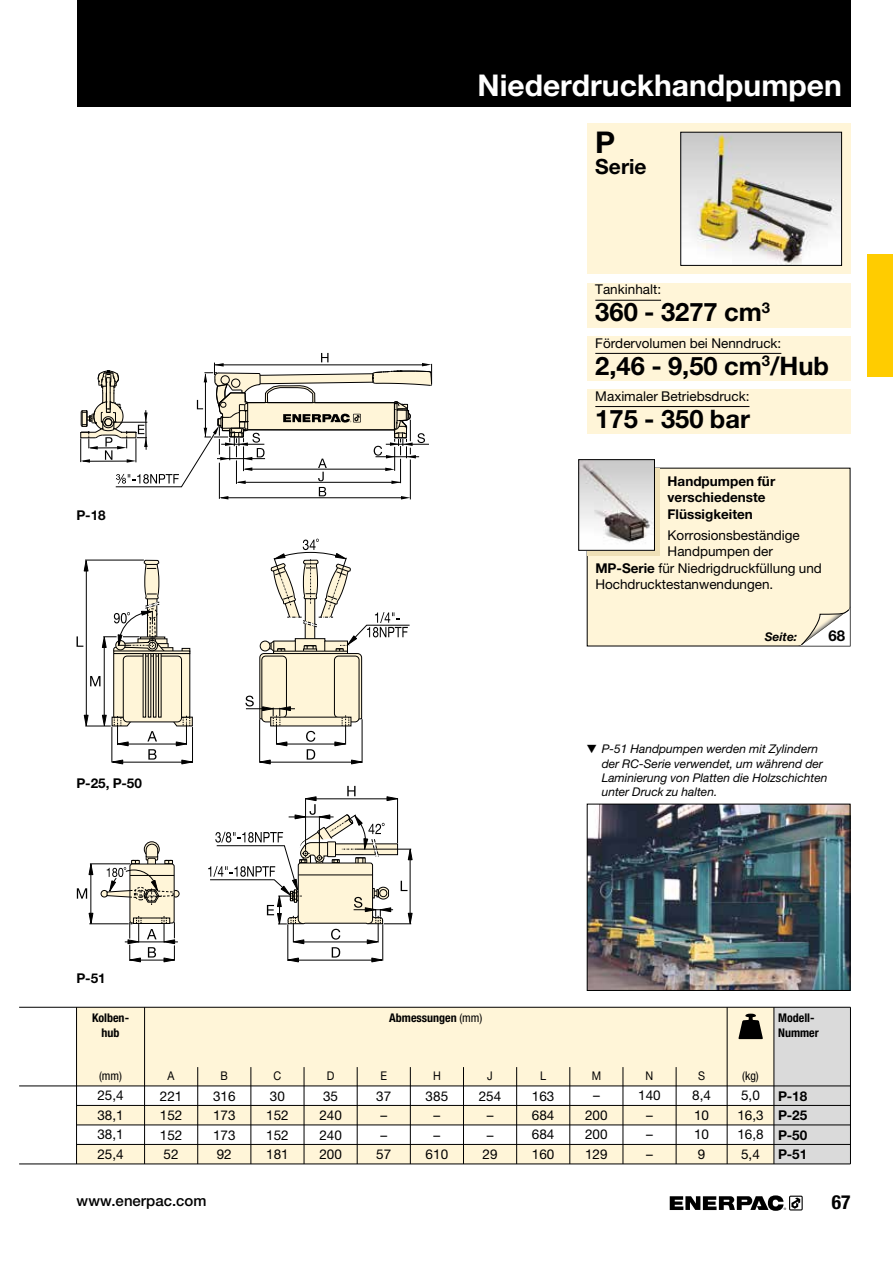
<style>
.page{position:relative;width:893px;height:1263px;background:#fff}
.page>*{position:absolute;margin:0;border:0;box-sizing:border-box;transform-origin:0 0}
.t1{font:700 30px "Helvetica Neue LTW1 G";color:#fff}
.t2{font:700 30px "Helvetica Neue LTW1 G";color:#000}
.t3{font:700 25.5px "Helvetica Neue LTW1 G";color:#000}
.t4{font:700 21px "Helvetica Neue LTW1 G";color:#000}
.t5{font:700 condensed 19.5px "Helvetica Neue LTW1 G";color:#000}
.t6{font:500 15px "Helvetica Neue LTW1 G";color:#000}
.t7{font:700 15px "Helvetica Neue LTW1 G";color:#000}
.t8{font:13.5px/19.5px "Helvetica Neue LTW1 G";color:#000;text-align:center}
.t9{font:700 13.5px/19.5px "Helvetica Neue LTW1 G";color:#000;text-align:justify}
.t10{font:italic 12px/14.2px "Helvetica Neue LTW1 G";color:#000}
.t11{font:700 condensed 12px/14.4px "Helvetica Neue LTW1 G";color:#000}
.t12{font:12px "Helvetica Neue LTW1 G";color:#000;scale:.9 1}
.t13{font:condensed 12px "Helvetica Neue LTW1 G";color:#000}
.t14{font:italic 700 12px "Helvetica Neue LTW1 G";color:#000}
.s1{font-weight:700}
.s2{font-weight:400}
</style>
<div class="page">
<div style="left:77px;top:0;width:773px;height:106px;background:#000"></div>
<svg style="left:670px;top:1195px;width:133px;height:16px"></svg>
<div style="left:867px;top:254px;width:26px;height:122px;background:#fc0"></div>
<div style="left:587px;top:123px;width:263px;height:151px;background:#fff5d8"></div>
<div style="left:587px;top:283px;width:263px;height:44px;background:#fff5d8"></div>
<img style="left:682px;top:134px;width:158px;height:130px">
<div style="left:680px;top:132px;width:162px;height:134px;border:1px solid #000"></div>
<div style="left:587px;top:336px;width:263px;height:45px;background:#fff5d8"></div>
<div style="left:587px;top:389px;width:263px;height:45px;background:#fff5d8"></div>
<div style="left:77px;top:1007px;width:713px;height:79px;background:#fff5d8"></div>
<div style="left:77px;top:1105px;width:697px;height:20px;background:#fff5d8"></div>
<div style="left:77px;top:1144px;width:697px;height:20px;background:#fff5d8"></div>
<div style="left:774px;top:1007px;width:76px;height:157px;background:#dadada"></div>
<hr style="left:19px;top:1007px;width:831px;height:1px;background:#000">
<hr style="left:77px;top:1105px;width:773px;height:1px;background:#000">
<hr style="left:77px;top:1125px;width:773px;height:1px;background:#000">
<hr style="left:77px;top:1144px;width:773px;height:1px;background:#000">
<hr style="left:19px;top:1164px;width:831px;height:1px;background:#000">
<hr style="left:19px;top:1086px;width:831px;height:1px;background:#000">
<hr style="left:76px;top:1007px;width:1px;height:157px;background:#000">
<svg style="left:80px;top:353px;width:352px;height:146px"></svg>
<svg style="left:77px;top:559px;width:116px;height:205px"></svg>
<svg style="left:245px;top:539px;width:165px;height:225px"></svg>
<hr style="left:104px;top:641px;width:1px;height:77px;background:#000">
<hr style="left:86px;top:569px;width:1px;height:149px;background:#000">
<svg style="left:208px;top:785px;width:205px;height:177px"></svg>
<div style="left:144px;top:841px;width:16px;height:16px;border:1px solid #000;border-radius:50%"></div>
<div style="left:173px;top:890px;width:6px;height:7px;background:#fff5d8;border-radius:50%"></div>
<div style="left:172px;top:890px;width:8px;height:7px;border:1px solid #000;border-radius:50%"></div>
<div style="left:101px;top:890px;width:7px;height:7px;background:#fff5d8;border-radius:50%"></div>
<div style="left:101px;top:890px;width:7px;height:7px;border:1px solid #000;border-radius:50%"></div>
<div style="left:130px;top:864px;width:44px;height:59px;background:#fff5d8;border-radius:2px"></div>
<div style="left:130px;top:863px;width:45px;height:60px;border:1px solid #000;border-radius:2px"></div>
<hr style="left:125px;top:942px;width:53px;height:1px;background:#000">
<hr style="left:91px;top:864px;width:1px;height:59px;background:#000">
<svg style="left:89px;top:913px;width:4px;height:12px"></svg>
<svg style="left:89px;top:864px;width:4px;height:11px"></svg>
<svg style="left:77px;top:888px;width:10px;height:11px"></svg>
<hr style="left:89px;top:923px;width:40px;height:1px;background:#000">
<hr style="left:90px;top:863px;width:41px;height:1px;background:#000">
<svg style="left:127px;top:916px;width:50px;height:46px"></svg>
<svg style="left:106px;top:843px;width:68px;height:62px"></svg>
<hr style="left:144px;top:1007px;width:1px;height:157px;background:#000">
<hr style="left:197px;top:1067px;width:1px;height:97px;background:#000">
<hr style="left:251px;top:1067px;width:1px;height:97px;background:#000">
<hr style="left:304px;top:1067px;width:1px;height:97px;background:#000">
<hr style="left:357px;top:1067px;width:1px;height:97px;background:#000">
<hr style="left:410px;top:1067px;width:1px;height:97px;background:#000">
<hr style="left:463px;top:1067px;width:1px;height:97px;background:#000">
<hr style="left:516px;top:1067px;width:1px;height:97px;background:#000">
<hr style="left:570px;top:1067px;width:1px;height:97px;background:#000">
<hr style="left:623px;top:1067px;width:1px;height:97px;background:#000">
<hr style="left:676px;top:1067px;width:1px;height:97px;background:#000">
<hr style="left:727px;top:1007px;width:1px;height:157px;background:#000">
<hr style="left:774px;top:1007px;width:1px;height:157px;background:#000">
<hr style="left:850px;top:1007px;width:1px;height:157px;background:#000">
<div style="left:587px;top:468px;width:263px;height:178px;background:#fff5d8"></div>
<svg style="left:797px;top:605px;width:53px;height:41px"></svg>
<div style="left:588px;top:468px;width:72px;height:88px;background:#efe0b7"></div>
<img style="left:580px;top:461px;width:73px;height:88px">
<div style="left:578px;top:459px;width:77px;height:92px;border:1px solid #000"></div>
<img style="left:589px;top:806px;width:259px;height:183px">
<div style="left:587px;top:804px;width:263px;height:187px;border:1px solid #000"></div>
<svg style="left:738px;top:1014px;width:25px;height:25px"></svg>
<hr style="left:595px;top:300px;width:66px;height:1px;background:#000">
<hr style="left:595px;top:353px;width:186px;height:1px;background:#000">
<hr style="left:595px;top:406px;width:154px;height:1px;background:#000">
<h1 class="t1" style="left:477px;top:66px;width:366px">Niederdruckhandpumpen</h1>
<h1 class="t2" style="left:595px;top:124px;width:22px">P</h1>
<h3 class="t4" style="left:595px;top:154px;width:53px">Serie</h3>
<p class="t9" style="left:77px;top:505px;width:31px">P-18</p>
<p class="t9" style="left:77px;top:773px;width:67px">P-25, P-50</p>
<p class="t8" style="left:595px;top:280px;width:67px">Tankinhalt:</p>
<h2 class="t3" style="left:595px;top:297px;width:176px">360 - 3277 cm<sup>3</sup></h2>
<p class="t8" style="left:595px;top:333px;width:188px">Fördervolumen bei Nenndruck:</p>
<h2 class="t3" style="left:595px;top:350px;width:235px">2,46 - 9,50 cm<sup>3</sup>/Hub</h2>
<p class="t8" style="left:595px;top:386px;width:156px">Maximaler Betriebsdruck:</p>
<h2 class="t3" style="left:595px;top:403px;width:156px">175 - 350 bar</h2>
<p class="t9" style="left:668px;top:473px;width:109px;line-height:16.5px;text-align:left">Handpumpen für verschiedenste<br>Flüssigkeiten</p>
<p class="t8" style="left:668px;top:525px;width:134px">Korrosionsbeständige</p>
<p class="t8" style="left:668px;top:541px;width:107px">Handpumpen der</p>
<p class="t8" style="left:595px;top:558px;width:228px"><span class="s1">MP-Serie</span> für Niedrigdruckfüllung und</p>
<p class="t8" style="left:595px;top:574px;width:180px">Hochdrucktestanwendungen.</p>
<p class="t14" style="left:765px;top:629px;width:34px">Seite:</p>
<p class="t7" style="left:828px;top:626px;width:18px">68</p>
<p class="t10" style="left:602px;top:742px;width:227px;text-indent:-15px">▼ P-51 Handpumpen werden mit Zylindern der RC-Serie verwendet, um während der Laminierung von Platten die Holzschichten unter Druck zu halten.</p>
<p class="t9" style="left:77px;top:969px;width:31px">P-51</p>
<p class="t11" style="left:92px;top:1011px;width:39px;text-align:center">Kolben&shy;hub</p>
<p class="t13" style="left:99px;top:1069px;width:25px">(mm)</p>
<p class="t8" style="left:97px;top:1086px;width:28px;text-align:justify">25,4<br>38,1<br>38,1<br>25,4</p>
<p class="t11" style="left:389px;top:1011px;width:95px">Abmessungen <span class="s2">(mm)</span></p>
<p class="t12" style="left:168px;top:1069px;width:9px">A</p>
<p class="t12" style="left:221px;top:1069px;width:10px">B</p>
<p class="t12" style="left:274px;top:1069px;width:10px">C</p>
<p class="t12" style="left:327px;top:1069px;width:10px">D</p>
<p class="t12" style="left:380px;top:1069px;width:9px">E</p>
<p class="t12" style="left:433px;top:1069px;width:10px">H</p>
<p class="t12" style="left:487px;top:1069px;width:8px">J</p>
<p class="t12" style="left:540px;top:1069px;width:8px">L</p>
<p class="t12" style="left:592px;top:1069px;width:12px">M</p>
<p class="t12" style="left:646px;top:1069px;width:10px">N</p>
<p class="t12" style="left:698px;top:1069px;width:9px">S</p>
<p class="t13" style="left:742px;top:1069px;width:18px">(kg)</p>
<p class="t8" style="left:160px;top:1086px;width:24px;text-align:justify">221<br>152<br>152<br>52</p>
<p class="t8" style="left:213px;top:1086px;width:24px;text-align:justify">316<br>173<br>173<br>92</p>
<p class="t8" style="left:266px;top:1086px;width:24px;text-align:left">30<br>152<br>152<br>181</p>
<p class="t8" style="left:319px;top:1086px;width:24px;text-align:left">35<br>240<br>240<br>200</p>
<p class="t8" style="left:376px;top:1086px;width:17px">37 – –<br>57</p>
<p class="t8" style="left:426px;top:1086px;width:24px">385 –<br>–<br>610</p>
<p class="t8" style="left:479px;top:1086px;width:24px">254 –<br>–<br>29</p>
<p class="t8" style="left:532px;top:1086px;width:24px;text-align:justify">163<br>684<br>684<br>160</p>
<p class="t8" style="left:585px;top:1086px;width:24px">–<br>200<br>200<br>129</p>
<p class="t8" style="left:638px;top:1086px;width:24px">140 –<br>–<br>–</p>
<p class="t8" style="left:692px;top:1086px;width:20px;text-align:left">8,4<br>10<br>10<br>9</p>
<p class="t8" style="left:737px;top:1086px;width:28px;text-align:left">5,0<br>16,3<br>16,8<br>5,4</p>
<p class="t11" style="left:778px;top:1011px;width:42px">Modell-<br>Nummer</p>
<p class="t9" style="left:778px;top:1086px;width:31px">P-18<br>P-25<br>P-50<br>P-51</p>
<p class="t6" style="left:77px;top:1191px;width:131px">www.enerpac.com</p>
<h3 class="t5" style="left:832px;top:1190px;width:20px">67</h3>
</div>
